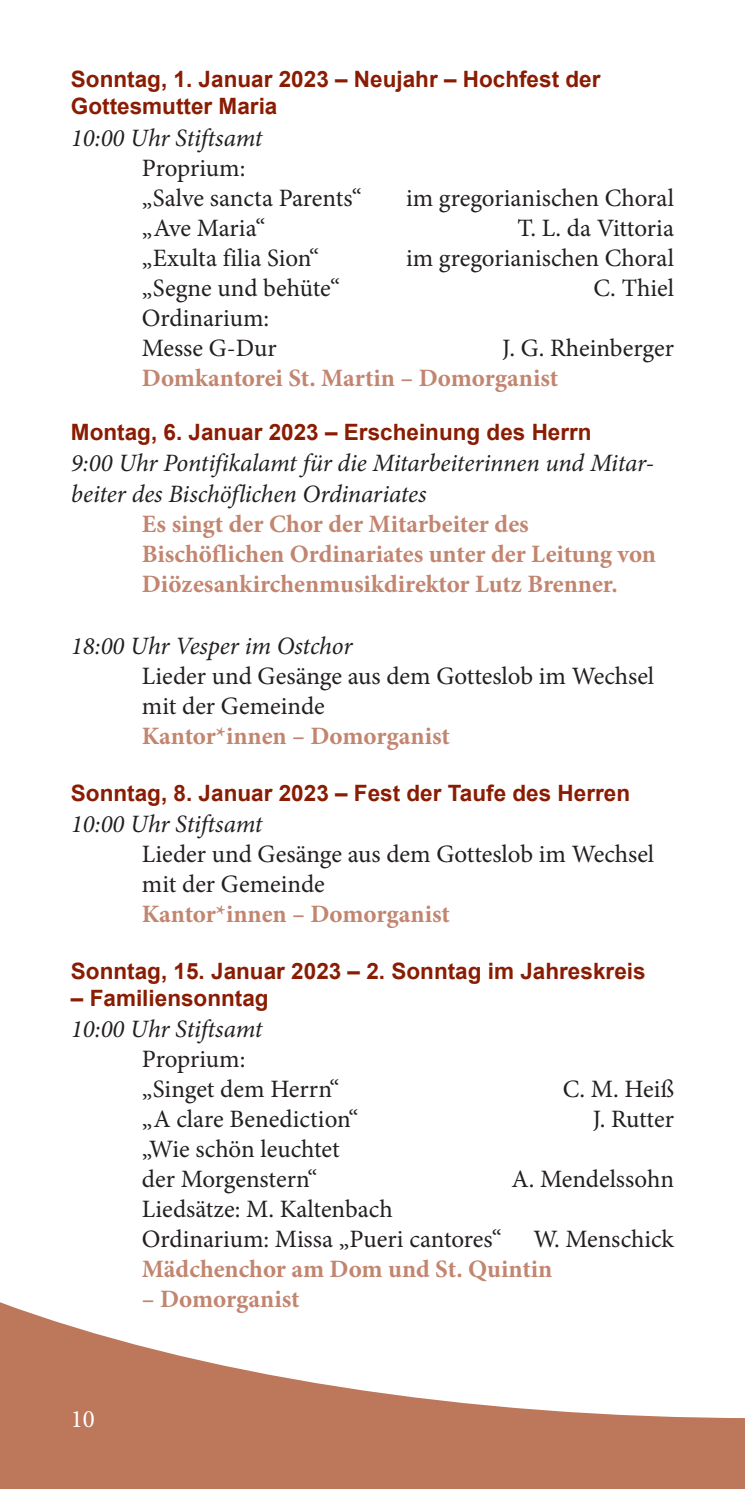
<style>
.page{position:relative;width:745px;height:1489px;background:#fff}
.page>*{position:absolute;margin:0;border:0;box-sizing:border-box;transform-origin:0 0}
.t1{font:25px/30px "Minion Pro";color:#231f20}
.t2{font:700 25px/30px "Minion Pro";color:#c28570}
.t3{font:italic 25px/31.2px "Minion Pro";letter-spacing:-.01em;color:#231f20}
.t4{font:25px "Minion Pro";color:#fff}
.t5{font:700 22.5px/27px "Arial";color:#891c02}
</style>
<div class="page">
<div style="left:0;top:1240px;width:744px;height:248px;background:#bd775b"></div>
<svg style="left:0;top:1240px;width:744px;height:177px;fill:#fff"></svg>
<p class="t5" style="left:71px;top:66px;width:530px">Sonntag, 1. Januar 2023 – Neujahr – Hochfest der<br>Gottesmutter Maria</p>
<p class="t3" style="left:71px;top:122px;width:193px">10:00 Uhr Stiftsamt</p>
<p class="t1" style="left:142px;top:153px;width:221px">Proprium:<br>„Salve sancta Parents“</p>
<p class="t1" style="left:406px;top:183px;width:269px">im gregorianischen Choral</p>
<p class="t1" style="left:142px;top:213px;width:125px">„Ave Maria“</p>
<p class="t1" style="left:517px;top:213px;width:158px">T. L. da Vittoria</p>
<p class="t1" style="left:142px;top:243px;width:179px">„Exulta filia Sion“</p>
<p class="t1" style="left:406px;top:243px;width:269px">im gregorianischen Choral</p>
<p class="t1" style="left:142px;top:273px;width:199px">„Segne und behüte“</p>
<p class="t1" style="left:593px;top:273px;width:82px">C. Thiel</p>
<p class="t1" style="left:142px;top:303px;width:136px">Ordinarium:<br>Messe G-Dur</p>
<p class="t1" style="left:502px;top:333px;width:173px">J. G. Rheinberger</p>
<p class="t2" style="left:142px;top:362px;width:417px">Domkantorei St. Martin – Domorganist</p>
<p class="t5" style="left:71px;top:418px;width:522px">Montag, 6. Januar 2023 – Erscheinung des Herrn</p>
<p class="t3" style="left:71px;top:447px;width:584px">9:00 Uhr Pontifikalamt für die Mitarbeiterinnen und Mitar&shy;beiter des Bischöflichen Ordinariates</p>
<p class="t2" style="left:142px;top:509px;width:515px">Es singt der Chor der Mitarbeiter des<br>Bischöflichen Ordinariates unter der Leitung von<br>Diözesankirchenmusikdirektor Lutz Brenner.</p>
<p class="t3" style="left:71px;top:630px;width:283px">18:00 Uhr Vesper im Ostchor</p>
<p class="t1" style="left:142px;top:660px;width:513px">Lieder und Gesänge aus dem Gotteslob im Wechsel mit der Gemeinde</p>
<p class="t2" style="left:142px;top:720px;width:309px">Kantor*innen – Domorganist</p>
<p class="t5" style="left:71px;top:779px;width:560px">Sonntag, 8. Januar 2023 – Fest der Taufe des Herren</p>
<p class="t3" style="left:71px;top:808px;width:193px">10:00 Uhr Stiftsamt</p>
<p class="t1" style="left:142px;top:839px;width:513px">Lieder und Gesänge aus dem Gotteslob im Wechsel mit der Gemeinde</p>
<p class="t2" style="left:142px;top:898px;width:309px">Kantor*innen – Domorganist</p>
<p class="t5" style="left:71px;top:957px;width:575px">Sonntag, 15. Januar 2023 – 2. Sonntag im Jahreskreis</p>
<p class="t5" style="left:71px;top:984px;width:199px">– Familiensonntag</p>
<p class="t3" style="left:71px;top:1013px;width:193px">10:00 Uhr Stiftsamt</p>
<p class="t1" style="left:142px;top:1044px;width:199px">Proprium:<br>„Singet dem Herrn“</p>
<p class="t1" style="left:562px;top:1074px;width:113px">C. M. Heiß</p>
<p class="t1" style="left:142px;top:1104px;width:218px">„A clare Benediction“</p>
<p class="t1" style="left:592px;top:1104px;width:83px">J. Rutter</p>
<p class="t1" style="left:142px;top:1134px;width:199px">„Wie schön leuchtet der Morgenstern“</p>
<p class="t1" style="left:511px;top:1164px;width:164px">A. Mendelssohn</p>
<p class="t4" style="left:71px;top:1402px;width:26px">10</p>
<p class="t1" style="left:142px;top:1194px;width:361px">Liedsätze: M. Kaltenbach<br>Ordinarium: Missa „Pueri cantores“</p>
<p class="t1" style="left:533px;top:1224px;width:142px">W. Menschick</p>
<p class="t2" style="left:142px;top:1253px;width:412px">Mädchenchor am Dom und St. Quintin</p>
<p class="t2" style="left:142px;top:1283px;width:159px">– Domorganist</p>
</div>
